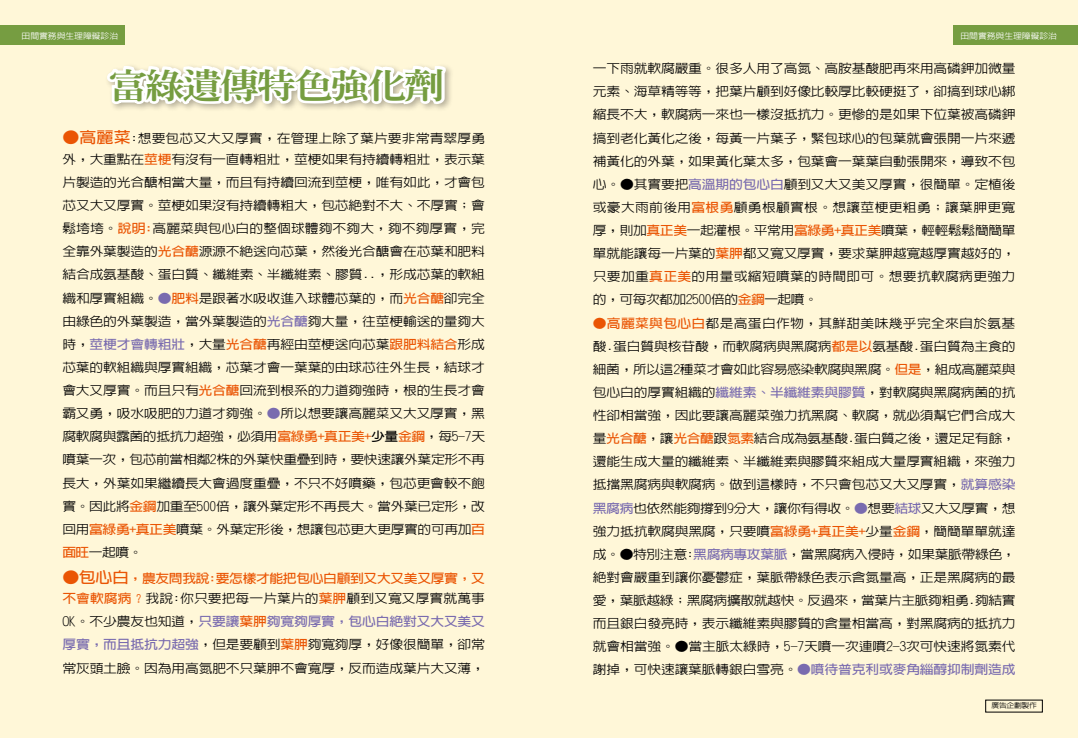
<style>
.page{position:relative;width:1078px;height:738px;background:#fff}
.page>*{position:absolute;margin:0;border:0;box-sizing:border-box;transform-origin:0 0}
.t1{font:800 33.5px "AR Ming B5";letter-spacing:-.055em;color:#579535;scale:1.17 1}
.t2{font:500 12.4px/23.1px "AR Hei B5 HK";letter-spacing:-.015em;color:#000;text-align:justify;scale:1.11 1}
.t3{font:700 12.4px/20.3px "AR Hei B5 HK";letter-spacing:-.03em;color:#ea5504;scale:1.11 1}
.t4{font:500 12.4px/20.3px "AR Hei B5 HK";letter-spacing:.005em;color:#000;scale:1.11 1}
.t5{font:500 8px "AR Hei B5";letter-spacing:-.01em;color:#fff;scale:1.11 1}
.t6{font:500 7px "AR Hei B5";letter-spacing:-.04em;color:#000;scale:1.11 1}
.s1{font-weight:700;font-size:15.3px;color:#ea5504}
.s2{font-weight:700;color:#ea5504}
.s3{font-family:"AR Hei B5";font-weight:700;color:#796baf}
.s4{font-weight:700}
.s5{font-size:15.3px}
.s6{font-weight:500;color:#000}
</style>
<div class="page">
<div style="left:0;top:0;width:1077px;height:737px;background:#fff7d8"></div>
<svg style="left:103px;top:25px;width:345px;height:85px"></svg>
<div style="left:0;top:26px;width:124px;height:19px;background:#769d41"></div>
<div style="left:953px;top:26px;width:124px;height:19px;background:#769d41"></div>
<p class="t5" style="left:22px;top:32px;width:88px">田間實務與生理障礙診治</p>
<p class="t5" style="left:960px;top:32px;width:88px">田間實務與生理障礙診治</p>
<p class="t1" style="left:109px;top:68px;width:288px">富綠遺傳特色強化劑</p>
<p class="t4" style="left:62px;top:128px;width:382px"><span class="s1">●高麗菜</span>:想要包芯又大又厚實，在管理上除了葉片要非常青翠厚勇外，大重點在<span class="s2">莖梗</span>有沒有一直轉粗壯，莖梗如果有持續轉粗壯，表示葉</p>
<p class="t2" style="left:62px;top:170px;width:382px">片製造的光合醣相當大量，而且有持續回流到莖梗，唯有如此，才會包芯又大又厚實。莖梗如果沒有持續轉粗大，包芯絕對不大、不厚實；會鬆垮垮。<span class="s2">說明:</span>高麗菜與包心白的整個球體夠不夠大，夠不夠厚實，完全靠外葉製造的<span class="s2">光合醣</span>源源不絕送向芯葉，然後光合醣會在芯葉和肥料結合成氨基酸、蛋白質、纖維素、半纖維素、膠質..，形成芯葉的軟組織和厚實組織。<span class="s3">●</span><span class="s2">肥料</span>是跟著水吸收進入球體芯葉的，而<span class="s2">光合醣</span>卻完全由綠色的外葉製造，當外葉製造的<span class="s3">光合醣</span>夠大量，往莖梗輸送的量夠大時，<span class="s3">莖梗才會轉粗壯</span>，大量<span class="s2">光合醣</span>再經由莖梗送向芯葉<span class="s2">跟肥料結合</span>形成芯葉的軟組織與厚實組織，芯葉才會一葉葉的由球芯往外生長，結球才會大又厚實。而且只有<span class="s2">光合醣</span>回流到根系的力道夠強時，根的生長才會霸又勇，吸水吸肥的力道才夠強。<span class="s3">●</span>所以想要讓高麗菜又大又厚實，黑腐軟腐與露菌的抵抗力超強，必須用<span class="s2">富綠勇+真正美+</span><span class="s4">少量</span><span class="s2">金鋼</span>，每5-7天噴葉一次，包芯前當相鄰2株的外葉快重疊到時，要快速讓外葉定形不再長大，外葉如果繼續長大會過度重疊，不只不好噴藥，包芯更會較不飽實。因此將<span class="s2">金鋼</span>加重至500倍，讓外葉定形不再長大。當外葉已定形，改回用<span class="s2">富綠勇+真正美</span>噴葉。外葉定形後，想讓包芯更大更厚實的可再加<span class="s2">百面旺</span>一起噴。</p>
<p class="t3" style="left:62px;top:567px;width:382px"><span class="s5">●包心白</span>，農友問我說:要怎樣才能把包心白顧到又大又美又厚實，又不會軟腐病？<span class="s6">我說:你只要把每一片葉片的</span>葉胛<span class="s6">顧到又寬又厚實就萬事</span></p>
<p class="t2" style="left:62px;top:609px;width:382px">OK。不少農友也知道，<span class="s3">只要讓</span><span class="s2">葉胛</span><span class="s3">夠寬夠厚實，包心白絕對又大又美又厚實，而且抵抗力超強</span>，但是要顧到<span class="s2">葉胛</span>夠寬夠厚，好像很簡單，卻常常灰頭土臉。因為用高氮肥不只葉胛不會寬厚，反而造成葉片大又薄，</p>
<p class="t2" style="left:592px;top:57px;width:382px">一下雨就軟腐嚴重。很多人用了高氮、高胺基酸肥再來用高磷鉀加微量元素、海草精等等，把葉片顧到好像比較厚比較硬挺了，卻搞到球心綁縮長不大，軟腐病一來也一樣沒抵抗力。更慘的是如果下位葉被高磷鉀搞到老化黃化之後，每黃一片葉子，緊包球心的包葉就會張開一片來遞補黃化的外葉，如果黃化葉太多，包葉會一葉葉自動張開來，導致不包心。●其實要把<span class="s3">高溫期的包心白</span>顧到又大又美又厚實，很簡單。定植後或豪大雨前後用<span class="s2">富根勇</span>顧勇根顧實根。想讓莖梗更粗勇；讓葉胛更寬厚，則加<span class="s2">真正美</span>一起灌根。平常用<span class="s2">富綠勇+真正美</span>噴葉，輕輕鬆鬆簡簡單單就能讓每一片葉的<span class="s2">葉胛</span>都又寬又厚實，要求葉胛越寬越厚實越好的，只要加重<span class="s2">真正美</span>的用量或縮短噴葉的時間即可。想要抗軟腐病更強力的，可每次都加2500倍的<span class="s2">金鋼</span>一起噴。</p>
<p class="t2" style="left:592px;top:311px;width:382px"><span class="s2">●高麗菜與包心白</span>都是高蛋白作物，其鮮甜美味幾乎完全來自於氨基酸.蛋白質與核苷酸，而軟腐病與黑腐病<span class="s2">都是以</span>氨基酸.蛋白質為主食的細菌，所以這2種菜才會如此容易感染軟腐與黑腐。<span class="s2">但是</span>，組成高麗菜與包心白的厚實組織的<span class="s3">纖維素、半纖維素與膠質</span>，對軟腐與黑腐病菌的抗性卻相當強，因此要讓高麗菜強力抗黑腐、軟腐，就必須幫它們合成大量<span class="s2">光合醣</span>，讓<span class="s2">光合醣</span>跟<span class="s2">氮素</span>結合成為氨基酸.蛋白質之後，還足足有餘，還能生成大量的纖維素、半纖維素與膠質來組成大量厚實組織，來強力抵擋黑腐病與軟腐病。做到這樣時，不只會包芯又大又厚實，<span class="s3">就算感染黑腐病</span>也依然能夠撐到9分大，讓你有得收。<span class="s3">●</span>想要<span class="s3">結球</span>又大又厚實，想強力抵抗軟腐與黑腐，只要噴<span class="s2">富綠勇+真正美+</span>少量<span class="s2">金鋼</span>，簡簡單單就達成。●特別注意:<span class="s3">黑腐病專攻葉脈</span>，當黑腐病入侵時，如果葉脈帶綠色，絕對會嚴重到讓你憂鬱症，葉脈帶綠色表示含氮量高，正是黑腐病的最愛，葉脈越綠；黑腐病擴散就越快。反過來，當葉片主脈夠粗勇.夠結實而且銀白發亮時，表示纖維素與膠質的含量相當高，對黑腐病的抵抗力就會相當強。●當主脈太綠時，5-7天噴一次連噴2-3次可快速將氮素代謝掉，可快速讓葉脈轉銀白雪亮。<span class="s3">●噴待普克利或麥角緇醇抑制劑造成</span></p>
<p class="t6" style="left:991px;top:701px;width:42px">廣告企劃製作</p>
</div>
